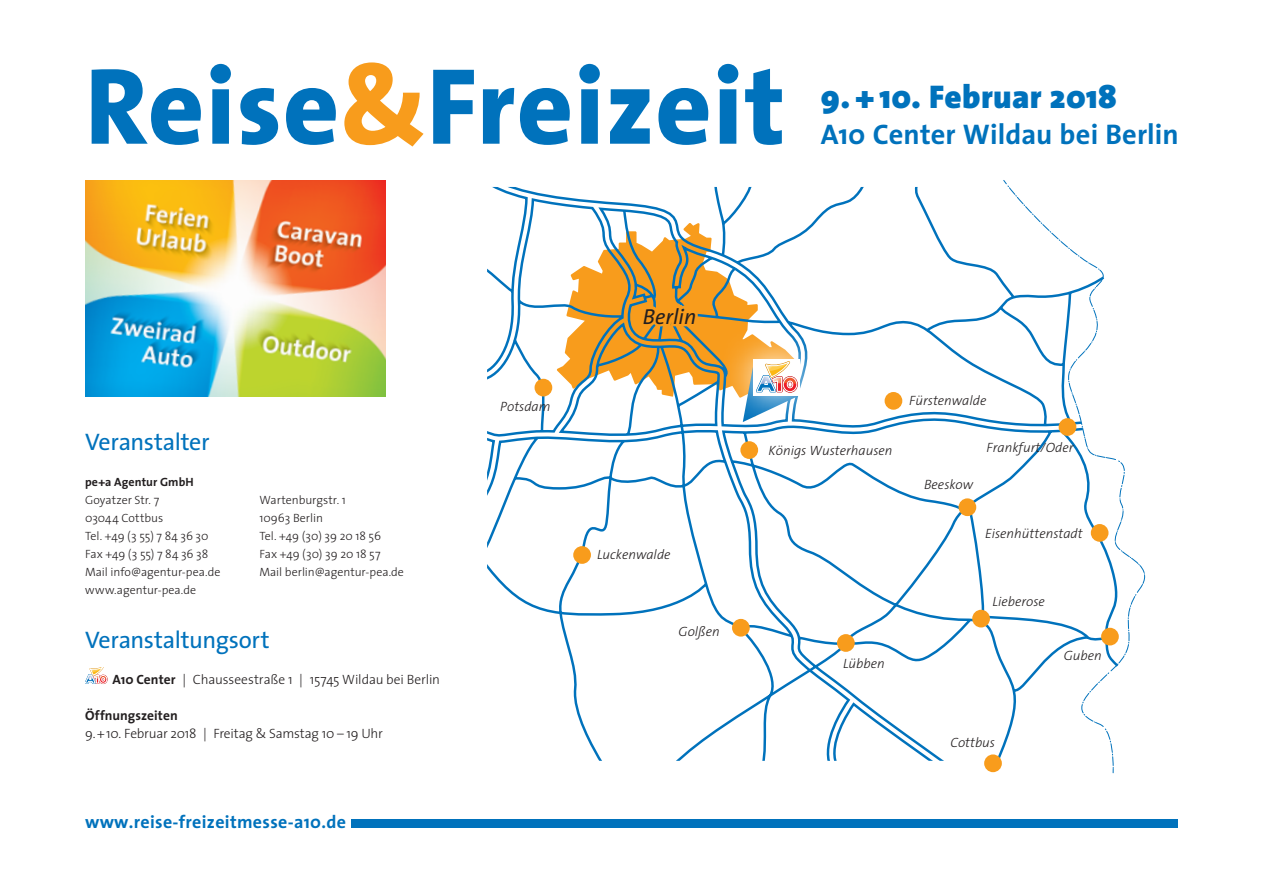
<style>
.page{position:relative;width:1263px;height:893px;background:#fff}
.page>*{position:absolute;margin:0;border:0;box-sizing:border-box;transform-origin:0 0}
.t1{font:800 109.5px "The Sans";letter-spacing:.01em;color:#0072bc}
.t2{font:900 33px "The Sans";letter-spacing:.01em;color:#0072bc}
.t3{font:700 28.5px "The Sans";letter-spacing:.005em;color:#0072bc}
.t4{font:24px "The Sans";letter-spacing:-.015em;color:#0072bc}
.t5{font:italic 21.75px "The Sans";color:#231f20}
.t6{font:700 18px "The Sans";letter-spacing:.015em;color:#0072bc}
.t7{font:italic 300 13.5px "The Sans";color:#231f20}
.t8{font:300 13.5px "The Sans";letter-spacing:-.015em;color:#231f20}
.t9{font:700 13.5px "The Sans";letter-spacing:.005em;color:#231f20}
.t10{font:300 12px "The Sans";color:#231f20}
.t11{font:700 12px "The Sans";letter-spacing:.01em;color:#231f20}
.s1{color:#f89c1c}
.s2{font-weight:700}
</style>
<div class="page">
<svg style="left:85px;top:667px;width:22px;height:17px"></svg>
<img style="left:85px;top:180px;width:301px;height:216px">
<div style="left:352px;top:819px;width:826px;height:9px;background:#0072bc"></div>
<svg style="left:487px;top:187px;width:516px;height:574px"></svg>
<svg style="left:637px;top:301px;width:64px;height:42px;background:#d79631"></svg>
<div style="left:972px;top:610px;width:18px;height:17px;background:#f89c1c;border-radius:50%"></div>
<div style="left:837px;top:634px;width:18px;height:18px;background:#f89c1c;border-radius:50%"></div>
<div style="left:732px;top:619px;width:18px;height:18px;background:#f89c1c;border-radius:50%"></div>
<div style="left:573px;top:546px;width:18px;height:18px;background:#f89c1c;border-radius:50%"></div>
<div style="left:534px;top:379px;width:18px;height:17px;background:#f89c1c;border-radius:50%"></div>
<div style="left:884px;top:392px;width:18px;height:18px;background:#f89c1c;border-radius:50%"></div>
<div style="left:740px;top:441px;width:18px;height:18px;background:#f89c1c;border-radius:50%"></div>
<div style="left:958px;top:498px;width:18px;height:18px;background:#f89c1c;border-radius:50%"></div>
<div style="left:984px;top:754px;width:18px;height:18px;background:#f89c1c;border-radius:50%"></div>
<svg style="left:1143px;top:569px;width:3px;height:15px"></svg>
<svg style="left:1003px;top:180px;width:140px;height:593px"></svg>
<svg style="left:719px;top:324px;width:115px;height:106px"></svg>
<div style="left:753px;top:359px;width:47px;height:37px;background:#fff"></div>
<svg style="left:743px;top:361px;width:56px;height:61px"></svg>
<h1 class="t1" style="left:85px;top:14px;width:702px">Reise<span class="s1">&amp;</span>Freizeit</h1>
<h2 class="t2" style="left:821px;top:69px;width:298px">9. + 10. Februar 2018</h2>
<h3 class="t3" style="left:821px;top:110px;width:360px">A10 Center Wildau bei Berlin</h3>
<p class="t7" style="left:500px;top:396px;width:52px">Potsdam</p>
<h3 class="t5" style="left:643px;top:302px;width:55px">Berlin</h3>
<p class="t7" style="left:909px;top:389px;width:79px">Fürstenwalde</p>
<h3 class="t4" style="left:85px;top:426px;width:126px">Veranstalter</h3>
<p class="t11" style="left:85px;top:472px;width:110px">pe+a Agentur GmbH</p>
<p class="t10" style="left:85px;top:490px;width:76px">Goyatzer Str. 7</p>
<p class="t10" style="left:259px;top:490px;width:88px">Wartenburgstr. 1</p>
<p class="t10" style="left:85px;top:508px;width:80px">03044 Cottbus</p>
<p class="t10" style="left:259px;top:508px;width:65px">10963 Berlin</p>
<p class="t10" style="left:85px;top:526px;width:125px">Tel. +49 (3 55) 7 84 36 30</p>
<p class="t10" style="left:259px;top:526px;width:123px">Tel. +49 (30) 39 20 18 56</p>
<p class="t10" style="left:85px;top:544px;width:125px">Fax +49 (3 55) 7 84 36 38</p>
<p class="t10" style="left:259px;top:544px;width:123px">Fax +49 (30) 39 20 18 57</p>
<p class="t10" style="left:85px;top:562px;width:137px">Mail info@agentur-pea.de</p>
<p class="t10" style="left:259px;top:562px;width:146px">Mail berlin@agentur-pea.de</p>
<p class="t10" style="left:85px;top:580px;width:113px">www.agentur-pea.de</p>
<h3 class="t4" style="left:85px;top:624px;width:186px">Veranstaltungsort</h3>
<p class="t8" style="left:112px;top:668px;width:329px"><span class="s2">A10 Center</span> | Chausseestraße 1 | 15745 Wildau bei Berlin</p>
<p class="t9" style="left:85px;top:704px;width:94px">Öffnungszeiten</p>
<p class="t8" style="left:85px;top:722px;width:299px">9.+10. Februar 2018 | Freitag &amp; Samstag 10 – 19 Uhr</p>
<h3 class="t6" style="left:85px;top:807px;width:262px">www.reise-freizeitmesse-a10.de</h3>
<p class="t7" style="left:597px;top:543px;width:75px">Luckenwalde</p>
<p class="t7" style="left:679px;top:620px;width:43px">Golßen</p>
<p class="t7" style="left:769px;top:439px;width:125px">Königs Wusterhausen</p>
<p class="t7" style="left:843px;top:652px;width:43px">Lübben</p>
<p class="t7" style="left:924px;top:473px;width:51px">Beeskow</p>
<p class="t7" style="left:987px;top:436px;width:88px">Frankfurt/Oder</p>
<p class="t7" style="left:985px;top:523px;width:99px">Eisenhüttenstadt</p>
<p class="t7" style="left:992px;top:590px;width:54px">Lieberose</p>
<p class="t7" style="left:1064px;top:644px;width:39px">Guben</p>
<p class="t7" style="left:950px;top:731px;width:46px">Cottbus</p>
</div>
